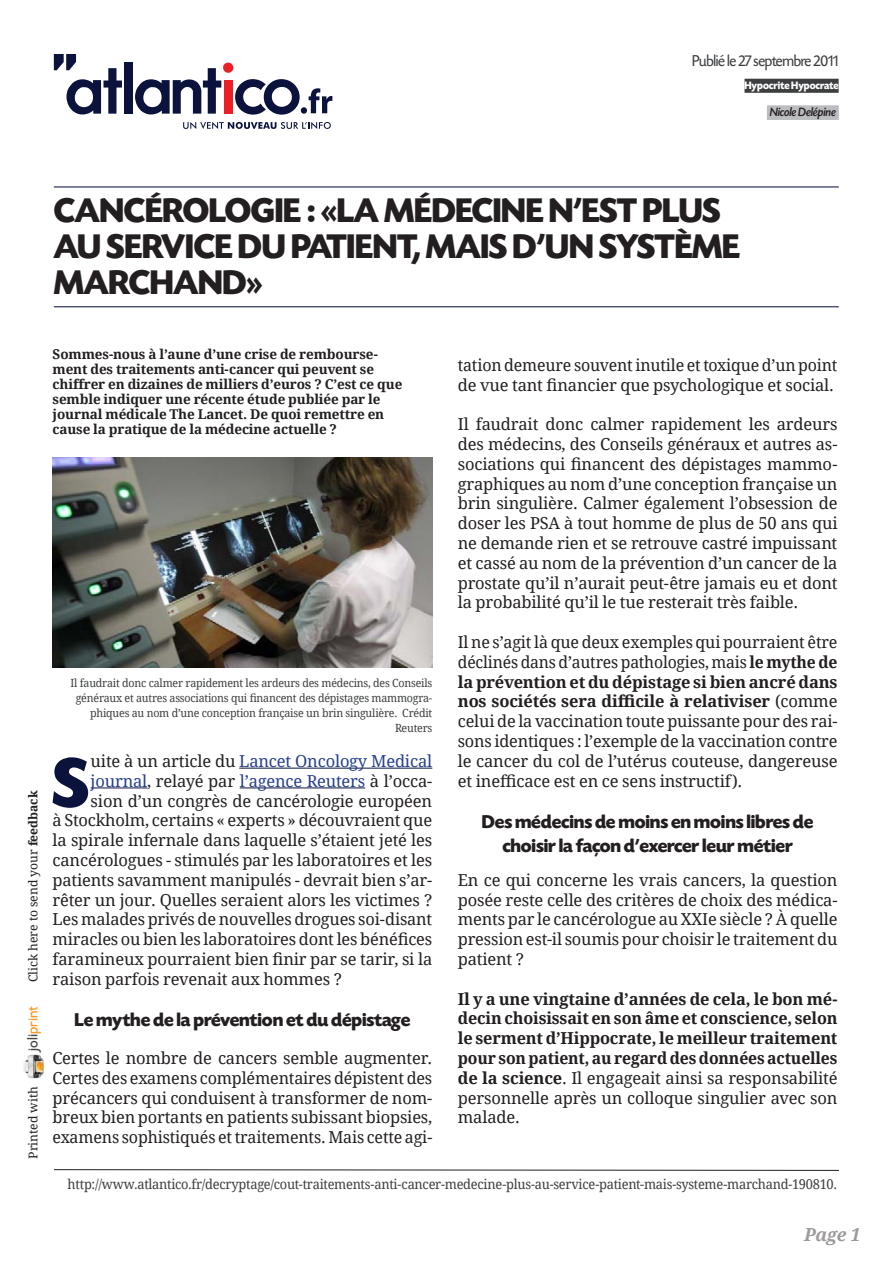
<style>
.page{position:relative;width:893px;height:1263px;background:#fff}
.page>*{position:absolute;margin:0;border:0;box-sizing:border-box;transform-origin:0 0}
.t1{font:700 72.9px "Today SHOP";color:#0b133c}
.t2{font:700 36px/36px "Today SHOP";letter-spacing:-.005em;color:#231f20}
.t3{font:700 19.5px/24px "Today SHOP";letter-spacing:-.005em;color:#231f20;text-align:center}
.t4{font:italic 700 18px "Droid Serif";color:#9d9a9b}
.t5{font:16.5px/19.8px "Droid Serif";letter-spacing:-.01em;color:#231f20;text-align:justify}
.t6{font:700 16.5px/19.8px "Droid Serif";letter-spacing:-.01em;color:#231f20;text-align:justify}
.t7{font:16.5px "Droid Serif";letter-spacing:-.01em;color:#253f8e}
.t8{font:16.5px "Today SHOP";letter-spacing:-.02em;color:#3c3e40;scale:.95 1}
.t9{font:700 13.65px "Candela";color:#f49c30}
.t10{font:700 13.5px/15px "Droid Serif";letter-spacing:-.01em;color:#231f20}
.t11{font:13.5px "Droid Serif";letter-spacing:-.02em;color:#3c3e40;scale:.95 1}
.t12{font:italic 500 12.75px "Today SHOP";letter-spacing:-.005em;color:#231f20}
.t13{font:12.15px "Droid Serif";color:#231f20}
.t14{font:11.25px/15px "Droid Serif";letter-spacing:-.02em;color:#3c3e40;text-align:right;scale:.95 1}
.t15{font:700 11.25px "Today SHOP";letter-spacing:-.005em;color:#fff;scale:.95 1}
.s1{font-weight:700}
.s2{color:#464943}
.s3{color:#231f20}
.s4{font-weight:400}
</style>
<div class="page">
<img style="left:23px;top:1054px;width:21px;height:25px">
<svg style="left:183px;top:122px;width:148px;height:7px"></svg>
<div style="left:124px;top:62px;width:8px;height:52px;background:#0b133c"></div>
<svg style="left:135px;top:63px;width:165px;height:52px"></svg>
<svg style="left:54px;top:54px;width:68px;height:60px"></svg>
<div style="left:301px;top:107px;width:6px;height:7px;background:#0b133c;border-radius:50%"></div>
<svg style="left:309px;top:88px;width:23px;height:25px"></svg>
<hr style="left:54px;top:186px;width:785px;height:1px;background:#0b133c">
<hr style="left:54px;top:306px;width:785px;height:1px;background:#0b133c">
<hr style="left:239px;top:768px;width:193px;height:1px;background:#0b133c">
<hr style="left:91px;top:787px;width:56px;height:1px;background:#0b133c">
<hr style="left:240px;top:787px;width:125px;height:1px;background:#0b133c">
<img style="left:53px;top:458px;width:379px;height:210px">
<svg style="left:54px;top:1169px;width:785px;height:2px;background:#908e8e"></svg>
<div style="left:744px;top:79px;width:95px;height:14px;background:#3c3e40"></div>
<div style="left:767px;top:106px;width:72px;height:14px;background:#bcbdc0"></div>
<p class="t8" style="left:692px;top:52px;width:155px">Publié le 27 septembre 2011</p>
<p class="t15" style="left:745px;top:80px;width:100px">Hypocrite Hypocrate</p>
<p class="t12" style="left:770px;top:105px;width:68px">Nicole Delépine</p>
<h2 class="t2" style="left:54px;top:193px;width:688px">Cancérologie : «La médecine n’est plus au service du patient, mais d’un système marchand»</h2>
<p class="t13" style="left:26px;top:982px;width:193px;rotate:-90deg">Click here to send your <span class="s1">feedback</span></p>
<p class="t9" style="left:24px;top:1051px;width:46px;rotate:-90deg"><span class="s2">joli</span>print</p>
<p class="t13" style="left:26px;top:1159px;width:74px;rotate:-90deg">Printed with</p>
<p class="t10" style="left:53px;top:347px;width:351px">Sommes-nous à l’aune d’une crise de rembourse&shy;ment des traitements anti-cancer qui peuvent se chiffrer en dizaines de milliers d’euros ? C’est ce que semble indiquer une récente étude publiée par le journal médicale The Lancet. De quoi remettre en cause la pratique de la médecine actuelle ?</p>
<p class="t14" style="left:71px;top:676px;width:382px">Il faudrait donc calmer rapidement les ardeurs des médecins, des Conseils généraux et autres associations qui financent des dépistages mammogra&shy;phiques au nom d’une conception française un brin singulière. Crédit Reuters</p>
<h1 class="t1" style="left:52px;top:745px;width:37px">S</h1>
<p class="t7" style="left:91px;top:751px;width:343px"><span class="s3">uite à un article du</span> Lancet Oncology Medical</p>
<p class="t7" style="left:91px;top:770px;width:343px">journal<span class="s3">, relayé par</span> l’agence Reuters <span class="s3">à l’occa-</span></p>
<p class="t5" style="left:91px;top:791px;width:343px">sion d’un congrès de cancérologie européen</p>
<p class="t5" style="left:53px;top:811px;width:381px">à Stockholm, certains « experts » découvraient que</p>
<p class="t5" style="left:53px;top:830px;width:381px">la spirale infernale dans laquelle s’étaient jeté les</p>
<p class="t5" style="left:53px;top:850px;width:381px">cancérologues - stimulés par les laboratoires et les</p>
<p class="t5" style="left:53px;top:870px;width:381px">patients savamment manipulés - devrait bien s’ar-</p>
<p class="t5" style="left:53px;top:890px;width:381px">rêter un jour. Quelles seraient alors les victimes ?</p>
<p class="t5" style="left:53px;top:910px;width:381px">Les malades privés de nouvelles drogues soi-disant</p>
<p class="t5" style="left:53px;top:929px;width:381px">miracles ou bien les laboratoires dont les bénéfices</p>
<p class="t5" style="left:53px;top:949px;width:381px">faramineux pourraient bien finir par se tarir, si la</p>
<p class="t5" style="left:53px;top:969px;width:291px">raison parfois revenait aux hommes ?</p>
<p class="t3" style="left:75px;top:1008px;width:337px">Le mythe de la prévention et du dépistage</p>
<p class="t5" style="left:53px;top:1048px;width:381px">Certes le nombre de cancers semble augmenter.<br>Certes des examens complémentaires dépistent des précancers qui conduisent à transformer de nom&shy;breux bien portants en patients subissant biopsies, examens sophistiqués et traitements. Mais cette agi-</p>
<p class="t5" style="left:458px;top:355px;width:381px">tation demeure souvent inutile et toxique d’un point de vue tant financier que psychologique et social.</p>
<p class="t5" style="left:458px;top:415px;width:381px">Il faudrait donc calmer rapidement les ardeurs des médecins, des Conseils généraux et autres as&shy;sociations qui financent des dépistages mammo&shy;graphiques au nom d’une conception française un brin singulière. Calmer également l’obsession de doser les PSA à tout homme de plus de 50 ans qui ne demande rien et se retrouve castré impuissant et cassé au nom de la prévention d’un cancer de la prostate qu’il n’aurait peut-être jamais eu et dont la probabilité qu’il le tue resterait très faible.</p>
<p class="t5" style="left:458px;top:632px;width:381px">Il ne s’agit là que deux exemples qui pourraient être déclinés dans d’autres pathologies, mais <span class="s1">le mythe de la prévention et du dépistage si bien ancré dans nos sociétés sera difficile à relativiser</span> (comme celui de la vaccination toute puissante pour des rai&shy;sons identiques : l’exemple de la vaccination contre le cancer du col de l’utérus couteuse, dangereuse et inefficace est en ce sens instructif).</p>
<p class="t3" style="left:482px;top:810px;width:333px">Des médecins de moins en moins libres de choisir la façon d’exercer leur métier</p>
<p class="t5" style="left:458px;top:870px;width:381px">En ce qui concerne les vrais cancers, la question posée reste celle des critères de choix des médica&shy;ments par le cancérologue au XXIe siècle ? À quelle pression est-il soumis pour choisir le traitement du patient ?</p>
<p class="t6" style="left:458px;top:989px;width:381px">Il y a une vingtaine d’années de cela, le bon mé&shy;decin choisissait en son âme et conscience, selon le serment d’Hippocrate, le meilleur traitement pour son patient, au regard des données actuelles de la science<span class="s4">. Il engageait ainsi sa responsabilité personnelle après un colloque singulier avec son malade.</span></p>
<p class="t11" style="left:68px;top:1175px;width:812px">http://www.atlantico.fr/decryptage/cout-traitements-anti-cancer-medecine-plus-au-service-patient-mais-systeme-marchand-190810.</p>
<p class="t4" style="left:804px;top:1223px;width:58px">Page 1</p>
</div>
